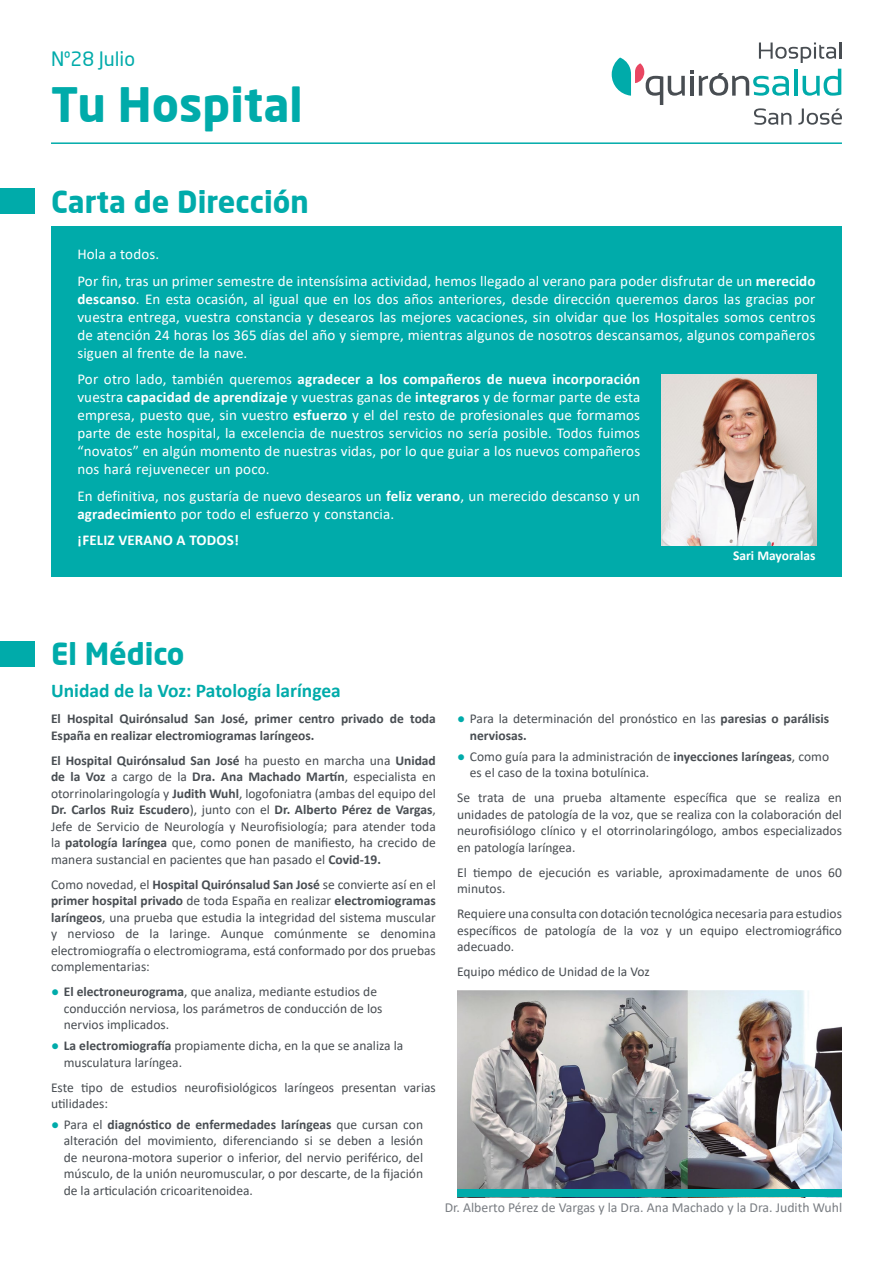
<style>
.page{position:relative;width:893px;height:1263px;background:#fff}
.page>*{position:absolute;margin:0;border:0;box-sizing:border-box;transform-origin:0 0}
.t1{font:700 46.5px "Neo Sans";color:#00abaa}
.t2{font:700 30px "Neo Sans";color:#00abaa}
.t3{font:700 19.5px "Calibri";color:#00abaa}
.t4{font:19.5px "Neo Sans";color:#00abaa}
.t5{font:15px/18px "Calibri";letter-spacing:.01em;color:#fff}
.t6{font:700 15px "Calibri";letter-spacing:.01em;color:#fff}
.t7{font:13.8px "Calibri";color:#797d82}
.t8{font:13.5px/16.5px "Calibri";color:#484d52}
.t9{font:700 13.5px/16.5px "Calibri";color:#484d52}
.t10{font:700 13.5px "Calibri";color:#fff}
.s1{font-weight:700}
.s2{color:#00abaa}
.s3{font-weight:400;color:#00abaa}
.s4{font-weight:400}
</style>
<div class="page">
<img style="left:457px;top:990px;width:385px;height:199px">
<div style="left:457px;top:1189px;width:385px;height:8px;background:#00abaa"></div>
<div style="left:51px;top:227px;width:791px;height:350px;background:#00abaa"></div>
<hr style="left:794px;top:69px;width:3px;height:27px;background:#00abaa">
<svg style="left:803px;top:69px;width:38px;height:27px"></svg>
<svg style="left:699px;top:73px;width:90px;height:23px"></svg>
<svg style="left:612px;top:58px;width:81px;height:47px"></svg>
<svg style="left:754px;top:108px;width:37px;height:17px"></svg>
<svg style="left:798px;top:109px;width:44px;height:16px"></svg>
<svg style="left:759px;top:43px;width:82px;height:20px"></svg>
<hr style="left:51px;top:142px;width:791px;height:2px;background:#00abaa">
<div style="left:0;top:189px;width:34px;height:25px;background:#00abaa"></div>
<div style="left:0;top:641px;width:34px;height:25px;background:#00abaa"></div>
<img style="left:662px;top:374px;width:154px;height:171px">
<h3 class="t4" style="left:51px;top:47px;width:86px">Nº28 Julio</h3>
<h1 class="t1" style="left:51px;top:75px;width:253px">Tu Hospital</h1>
<h2 class="t2" style="left:51px;top:183px;width:259px">Carta de Dirección</h2>
<p class="t5" style="left:77px;top:240px;width:740px;line-height:26.5px">Hola a todos.<br>Por fin, tras un primer semestre de intensísima actividad, hemos llegado al verano para poder disfrutar de un <span class="s1">merecido</span></p>
<p class="t5" style="left:77px;top:289px;width:740px;text-align:justify"><span class="s1">descanso</span>. En esta ocasión, al igual que en los dos años anteriores, desde dirección queremos daros las gracias por vuestra entrega, vuestra constancia y desearos las mejores vacaciones, sin olvidar que los Hospitales somos centros de atención 24 horas los 365 días del año y siempre, mientras algunos de nosotros descansamos, algunos compañeros siguen al frente de la nave.</p>
<p class="t5" style="left:77px;top:370px;width:564px;text-align:justify">Por otro lado, también queremos <span class="s1">agradecer a los compañeros de nueva incorporación </span>vuestra <span class="s1">capacidad de aprendizaje</span> y vuestras ganas de <span class="s1">integraros</span> y de formar parte de esta empresa, puesto que, sin vuestro <span class="s1">esfuerzo</span> y el del resto de profesionales que formamos parte de este hospital la, excelencia de nuestros servicios no sería posible. Todos fuimos “novatos” en algún momento de nuestras vidas, por lo que guiar a los nuevos compañeros nos hará rejuvenecer un poco.</p>
<p class="t5" style="left:77px;top:486px;width:564px">En definitiva, nos gustaría de nuevo desearos un <span class="s1">feliz verano</span>, un merecido descanso y un <span class="s1">agradecimient</span>o por todo el esfuerzo y constancia.</p>
<p class="t6" style="left:77px;top:529px;width:163px">¡FELIZ VERANO A TODOS!</p>
<p class="t10" style="left:733px;top:546px;width:84px">Sari Mayoralas</p>
<h2 class="t2" style="left:51px;top:635px;width:135px">El Médico</h2>
<h3 class="t3" style="left:51px;top:676px;width:291px">Unidad de la Voz: Patología laríngea</h3>
<p class="t9" style="left:120px;top:710px;width:70px">Quirónsalud</p>
<p class="t9" style="left:221px;top:710px;width:29px">José,</p>
<p class="t9" style="left:51px;top:710px;width:265px">El<br>España en realizar electromiogramas laríngeos.</p>
<p class="t8" style="left:51px;top:752px;width:386px;text-align:justify"><span class="s1">El Hospital Quirónsalud San José</span> ha puesto en marcha una <span class="s1">Unidad de la Voz</span> a cargo de la <span class="s1">Dra. Ana Machado Martín</span>, especialista en otorrinolaringología y <span class="s1">Judith Wuhl</span>, logofoniatra (ambas del equipo del <span class="s1">Dr. Carlos Ruiz Escudero</span> ,) junto con el <span class="s1">Dr. Alberto Pérez de Vargas</span>, Jefe de Servicio de Neurología y Neurofisiología; para atender toda la <span class="s1">patología laríngea</span> que, como ponen de manifiesto, ha crecido de manera sustancial en pacientes que han pasado el <span class="s1">Covid-19.</span></p>
<p class="t8" style="left:51px;top:876px;width:386px;text-align:right">Como novedad, el <span class="s1">Hospital Quirónsalud San José</span> se convierte así en el <span class="s1">primer hospital privado</span> de toda España en realizar <span class="s1">electromiogramas laríngeos</span>, una prueba que estudia la integridad del sistema muscular denomina</p>
<p class="t9" style="left:67px;top:710px;width:48px">Hospital</p>
<p class="t9" style="left:341px;top:710px;width:44px">privado</p>
<p class="t9" style="left:390px;top:710px;width:16px">de</p>
<p class="t9" style="left:410px;top:710px;width:27px">toda</p>
<p class="t9" style="left:255px;top:710px;width:39px">primer</p>
<p class="t9" style="left:195px;top:710px;width:22px">San</p>
<p class="t9" style="left:299px;top:710px;width:38px">centro</p>
<p class="t8" style="left:274px;top:925px;width:75px">comúnmente</p>
<p class="t8" style="left:150px;top:925px;width:11px">la</p>
<p class="t8" style="left:170px;top:925px;width:42px">laringe.</p>
<p class="t8" style="left:125px;top:925px;width:15px">de</p>
<p class="t8" style="left:68px;top:925px;width:49px">nervioso</p>
<p class="t8" style="left:221px;top:925px;width:44px">Aunque</p>
<p class="t8" style="left:358px;top:925px;width:14px">se</p>
<p class="t8" style="left:51px;top:925px;width:386px">y<br>electromiografía o electromiograma, está conformado por dos pruebas complementarias:</p>
<p class="t8" style="left:64px;top:983px;width:320px;text-indent:-13px"><span class="s2">●</span> <span class="s1">El electroneurograma</span>, que analiza, mediante estudios de conducción nerviosa, los parámetros de conducción de los nervios implicados.</p>
<p class="t8" style="left:64px;top:1037px;width:341px;text-indent:-13px"><span class="s2">●</span> <span class="s1">La electromiografía</span> propiamente dicha, en la que se analiza la musculatura laríngea.</p>
<p class="t8" style="left:404px;top:1078px;width:33px">varias</p>
<p class="t8" style="left:184px;top:1078px;width:94px">neurofisiológicos</p>
<p class="t8" style="left:284px;top:1078px;width:51px">laríngeos</p>
<p class="t8" style="left:110px;top:1078px;width:15px">de</p>
<p class="t8" style="left:131px;top:1078px;width:48px">estudios</p>
<p class="t8" style="left:81px;top:1078px;width:23px">tipo</p>
<p class="t8" style="left:51px;top:1078px;width:59px">Este utilidades:</p>
<p class="t9" style="left:51px;top:1116px;width:374px;text-align:right"><span class="s3">●</span> <span class="s4">Para el</span> diagnóstico de enfermedades laríngeas <span class="s4">que cursan con lesión</span></p>
<p class="t8" style="left:341px;top:1078px;width:57px">presentan</p>
<p class="t8" style="left:64px;top:1132px;width:361px">alteración<br>de neurona-motora superior o inferior, del nervio periférico, del músculo, de la unión neuromuscular o, por descarte, de la fijación de la articulación cricoaritenoidea.</p>
<p class="t8" style="left:223px;top:1132px;width:77px">diferenciando</p>
<p class="t8" style="left:124px;top:1132px;width:18px">del</p>
<p class="t8" style="left:337px;top:1132px;width:36px">deben</p>
<p class="t8" style="left:148px;top:1132px;width:71px">movimiento,</p>
<p class="t8" style="left:305px;top:1132px;width:10px">si</p>
<p class="t8" style="left:319px;top:1132px;width:14px">se</p>
<p class="t8" style="left:378px;top:1132px;width:8px">a</p>
<p class="t8" style="left:470px;top:710px;width:361px;text-indent:-13px"><span class="s2">●</span> Para la determinación del pronóstico en las <span class="s1">paresias o parálisis nerviosas.</span></p>
<p class="t8" style="left:470px;top:747px;width:361px;text-indent:-13px"><span class="s2">●</span> Como guía para la administración de <span class="s1">inyecciones laríngeas</span>, como es el caso de la toxina botulínica.</p>
<p class="t8" style="left:828px;top:789px;width:15px">en</p>
<p class="t8" style="left:674px;top:789px;width:55px">específica</p>
<p class="t8" style="left:563px;top:789px;width:41px">prueba</p>
<p class="t8" style="left:610px;top:789px;width:57px">altamente</p>
<p class="t8" style="left:785px;top:789px;width:37px">realiza</p>
<p class="t8" style="left:512px;top:789px;width:15px">de</p>
<p class="t8" style="left:457px;top:789px;width:386px">Se<br>unidades de patología de la voz, que se realiza con la colaboración del neurofisiólogo clínico y el otorrinolaringólogo, ambos especializados en patología laríngea.</p>
<p class="t8" style="left:828px;top:863px;width:15px">60</p>
<p class="t8" style="left:478px;top:789px;width:28px">trata</p>
<p class="t8" style="left:534px;top:789px;width:22px">una</p>
<p class="t8" style="left:736px;top:789px;width:22px">que</p>
<p class="t8" style="left:765px;top:789px;width:14px">se</p>
<p class="t8" style="left:539px;top:863px;width:54px">ejecución</p>
<p class="t8" style="left:457px;top:863px;width:50px">El minutos.</p>
<p class="t8" style="left:457px;top:905px;width:386px;text-align:right">Requiereunaconsultacondotacióntecnológicanecesariaparaestudios electromiográfico</p>
<p class="t8" style="left:616px;top:863px;width:48px">variable,</p>
<p class="t8" style="left:519px;top:863px;width:15px">de</p>
<p class="t8" style="left:669px;top:863px;width:102px">aproximadamente</p>
<p class="t8" style="left:775px;top:863px;width:15px">de</p>
<p class="t8" style="left:473px;top:863px;width:41px">tiempo</p>
<p class="t8" style="left:597px;top:863px;width:14px">es</p>
<p class="t8" style="left:795px;top:863px;width:28px">unos</p>
<p class="t8" style="left:457px;top:921px;width:61px">específicos adecuado.</p>
<p class="t8" style="left:457px;top:963px;width:194px">Equipo médico de Unidad de la Voz</p>
<p class="t8" style="left:545px;top:921px;width:53px">patología</p>
<p class="t8" style="left:624px;top:921px;width:11px">la</p>
<p class="t8" style="left:524px;top:921px;width:15px">de</p>
<p class="t8" style="left:603px;top:921px;width:15px">de</p>
<p class="t8" style="left:700px;top:921px;width:40px">equipo</p>
<p class="t8" style="left:640px;top:921px;width:20px">voz</p>
<p class="t8" style="left:679px;top:921px;width:16px">un</p>
<p class="t8" style="left:666px;top:921px;width:8px">y</p>
<p class="t7" style="left:445px;top:1198px;width:399px">Dr. Alberto Pérez de Vargas lay Dra. Ana Machado lay Dra. Judith Wuhl</p>
</div>
